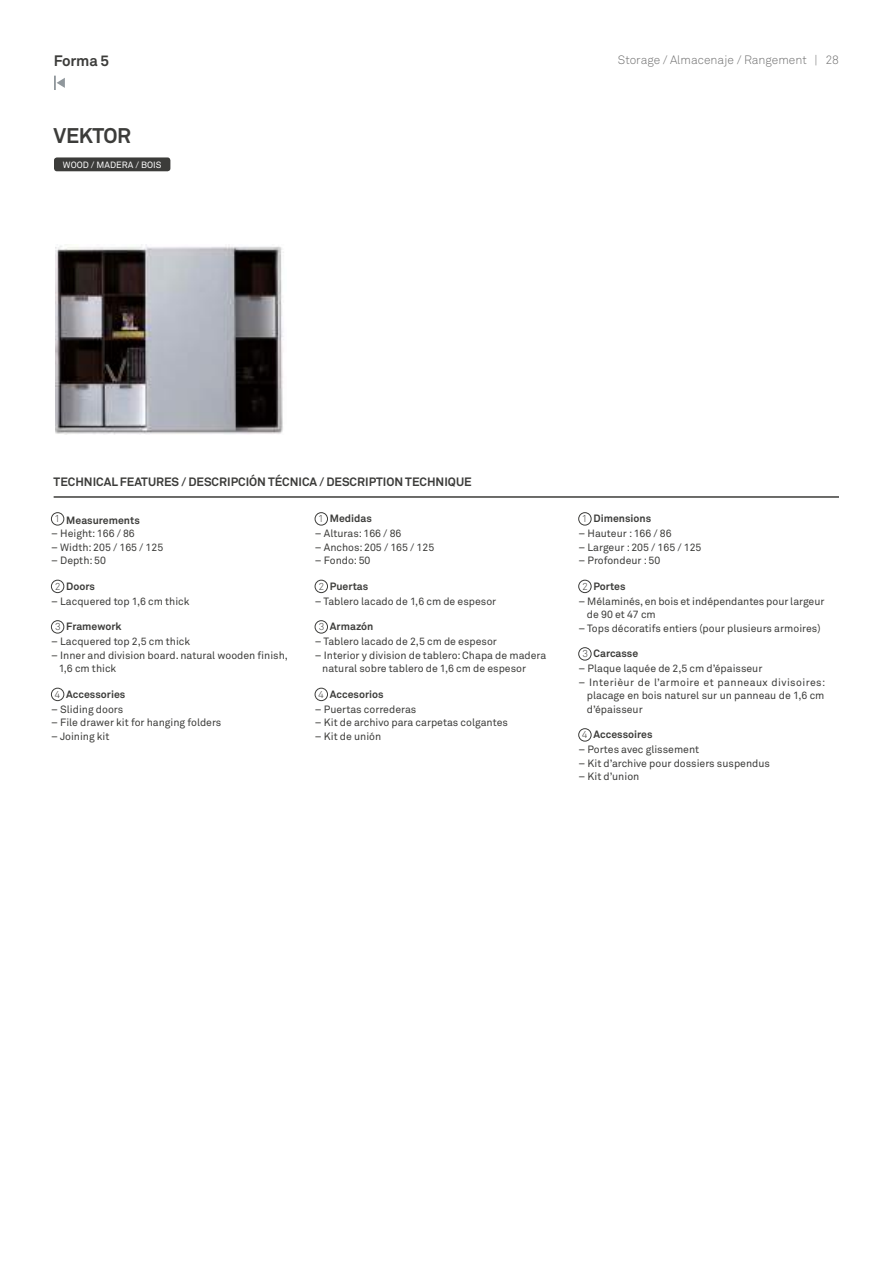
<style>
.page{position:relative;width:893px;height:1263px;background:#fff}
.page>*{position:absolute;margin:0;border:0;box-sizing:border-box;transform-origin:0 0}
.t1{font:700 21px "Akkurat";letter-spacing:-.02em;color:#3c3c3a}
.t2{font:700 15px "Akkurat";letter-spacing:-.02em;color:#3c3c3a}
.t3{font:700 12px "Akkurat";color:#3c3c3a}
.t4{font:300 12px "Akkurat";color:#6e6e6e}
.t5{font:10.5px/13.5px "Akkurat";color:#3c3c3a}
.t6{font:700 10.5px "Akkurat";color:#3c3c3a}
.t7{font:9px "Akkurat";color:#fff}
.s1{font-weight:300;font-size:10.05px}
</style>
<div class="page">
<div style="left:315px;top:512px;width:13px;height:13px;border:1px solid #3c3c3a;border-radius:50%"></div>
<div style="left:315px;top:580px;width:13px;height:13px;border:1px solid #3c3c3a;border-radius:50%"></div>
<div style="left:315px;top:620px;width:13px;height:13px;border:1px solid #3c3c3a;border-radius:50%"></div>
<div style="left:315px;top:688px;width:13px;height:13px;border:1px solid #3c3c3a;border-radius:50%"></div>
<div style="left:578px;top:512px;width:13px;height:13px;border:1px solid #3c3c3a;border-radius:50%"></div>
<div style="left:578px;top:580px;width:13px;height:13px;border:1px solid #3c3c3a;border-radius:50%"></div>
<div style="left:578px;top:647px;width:13px;height:13px;border:1px solid #3c3c3a;border-radius:50%"></div>
<div style="left:578px;top:728px;width:13px;height:13px;border:1px solid #3c3c3a;border-radius:50%"></div>
<div style="left:51px;top:512px;width:13px;height:13px;border:1px solid #3c3c3a;border-radius:50%"></div>
<div style="left:51px;top:580px;width:13px;height:13px;border:1px solid #3c3c3a;border-radius:50%"></div>
<div style="left:51px;top:620px;width:13px;height:13px;border:1px solid #3c3c3a;border-radius:50%"></div>
<div style="left:51px;top:688px;width:13px;height:13px;border:1px solid #3c3c3a;border-radius:50%"></div>
<hr style="left:54px;top:496px;width:785px;height:2px;background:#3c3c3a">
<div style="left:54px;top:157px;width:116px;height:14px;background:#3c3c3a;border-radius:3px"></div>
<img style="left:55px;top:244px;width:229px;height:191px">
<svg style="left:54px;top:76px;width:11px;height:14px"></svg>
<h2 class="t2" style="left:54px;top:51px;width:57px">Forma 5</h2>
<h1 class="t1" style="left:54px;top:122px;width:79px">VEKTOR</h1>
<p class="t7" style="left:63px;top:159px;width:100px">WOOD / MADERA / BOIS</p>
<p class="t4" style="left:618px;top:52px;width:223px">Storage / Almacenaje / Rangement | 28</p>
<p class="t3" style="left:54px;top:474px;width:420px">TECHNICAL FEATURES / DESCRIPCIÓN TÉCNICA / DESCRIPTION TECHNIQUE</p>
<p class="t6" style="left:55px;top:514px;width:87px"><sup>1</sup> Measurements</p>
<p class="t5" style="left:51px;top:527px;width:85px">– Height: 166 / 86</p>
<p class="t5" style="left:51px;top:540px;width:114px">– Width: 205 / 165 / 125</p>
<p class="t5" style="left:51px;top:554px;width:56px">– Depth: 50</p>
<p class="t6" style="left:55px;top:579px;width:42px"><span class="s1">2</span> Doors</p>
<p class="t5" style="left:51px;top:594px;width:140px">– Lacquered top 1,6 cm thick</p>
<p class="t6" style="left:55px;top:620px;width:68px"><span class="s1">3</span> Framework</p>
<p class="t5" style="left:51px;top:635px;width:141px">– Lacquered top 2,5 cm thick</p>
<p class="t5" style="left:59px;top:648px;width:231px;text-indent:-7px">– Inner and division board. natural wooden finish,<br>1,6 cm thick</p>
<p class="t6" style="left:55px;top:687px;width:72px"><span class="s1">4</span> Accessories</p>
<p class="t5" style="left:51px;top:702px;width:74px">– Sliding doors</p>
<p class="t5" style="left:51px;top:716px;width:172px">– File drawer kit for hanging folders</p>
<p class="t5" style="left:51px;top:729px;width:60px">– Joining kit</p>
<p class="t6" style="left:318px;top:512px;width:55px"><span class="s1">1</span> Medidas</p>
<p class="t5" style="left:315px;top:527px;width:88px">– Alturas: 166 / 86</p>
<p class="t5" style="left:315px;top:540px;width:121px">– Anchos: 205 / 165 / 125</p>
<p class="t5" style="left:315px;top:554px;width:57px">– Fondo: 50</p>
<p class="t6" style="left:319px;top:579px;width:51px"><span class="s1">2</span> Puertas</p>
<p class="t5" style="left:315px;top:594px;width:183px">– Tablero lacado de 1,6 cm de espesor</p>
<p class="t6" style="left:319px;top:620px;width:56px"><span class="s1">3</span> Armazón</p>
<p class="t5" style="left:315px;top:635px;width:184px">– Tablero lacado de 2,5 cm de espesor</p>
<p class="t5" style="left:322px;top:648px;width:226px;text-indent:-7px">– Interior y division de tablero: Chapa de madera natural sobre tablero de 1,6 cm de espesor</p>
<p class="t6" style="left:318px;top:687px;width:67px"><span class="s1">4</span> Accesorios</p>
<p class="t5" style="left:315px;top:702px;width:103px">– Puertas correderas</p>
<p class="t5" style="left:315px;top:716px;width:195px">– Kit de archivo para carpetas colgantes</p>
<p class="t5" style="left:315px;top:729px;width:68px">– Kit de unión</p>
<p class="t6" style="left:582px;top:512px;width:71px"><span class="s1">1</span> Dimensions</p>
<p class="t5" style="left:578px;top:527px;width:95px">– Hauteur : 166 / 86</p>
<p class="t5" style="left:578px;top:540px;width:124px">– Largeur : 205 / 165 / 125</p>
<p class="t5" style="left:578px;top:554px;width:83px">– Profondeur : 50</p>
<p class="t6" style="left:582px;top:579px;width:45px"><span class="s1">2</span> Portes</p>
<p class="t5" style="left:587px;top:594px;width:239px;text-indent:-9px">– Mélaminés, en bois et indépendantes pour largeur de 90 et 47 cm</p>
<p class="t5" style="left:578px;top:621px;width:244px">– Tops décoratifs entiers (pour plusieurs armoires)</p>
<p class="t6" style="left:582px;top:647px;width:57px"><span class="s1">3</span> Carcasse</p>
<p class="t5" style="left:578px;top:662px;width:185px">– Plaque laquée de 2,5 cm d’épaisseur</p>
<p class="t5" style="left:587px;top:675px;width:240px;text-align:justify;text-indent:-9px">– Interièur de l’armoire et panneaux divisoires: placage en bois naturel sur un panneau de 1,6 cm d’épaisseur</p>
<p class="t6" style="left:582px;top:728px;width:72px"><span class="s1">4</span> Accessoires</p>
<p class="t5" style="left:578px;top:743px;width:122px">– Portes avec glissement</p>
<p class="t5" style="left:578px;top:756px;width:193px">– Kit d’archive pour dossiers suspendus</p>
<p class="t5" style="left:578px;top:770px;width:62px">– Kit d’union</p>
</div>
